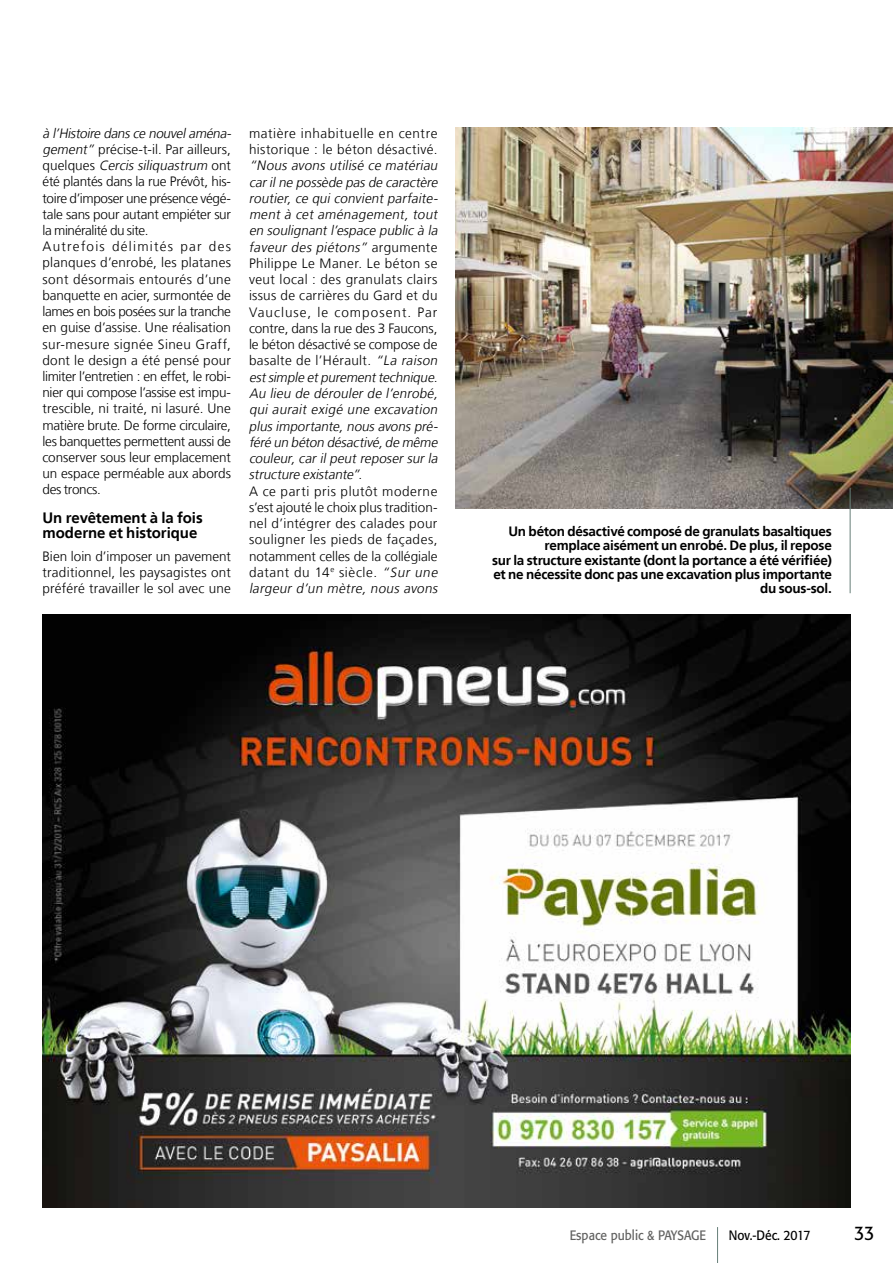
<style>
.page{position:relative;width:893px;height:1263px;background:#fff}
.page>*{position:absolute;margin:0;border:0;box-sizing:border-box;transform-origin:0 0}
.t1{font:19.5px "Formata";color:#000;scale:.9 1}
.t2{font:700 15px/15.9px "Frutiger";letter-spacing:-.005em;color:#000}
.t3{font:italic 300 13.5px/16.2px "Frutiger";color:#000}
.t4{font:300 13.5px/16.2px "Frutiger";color:#000}
.t5{font:700 13.5px/14.2px "Frutiger";letter-spacing:-.02em;color:#000;text-align:right}
.t6{font:300 13.5px/16.2px "Frutiger";letter-spacing:.04em;color:#000}
.t7{font:13.5px "Formata";color:#626261;scale:.9 1}
.t8{font:13.5px "Formata";color:#000;scale:.9 1}
.s1{font-style:italic}
.s2{font-style:normal}
</style>
<div class="page">
<hr style="left:717px;top:1227px;width:1px;height:36px;background:#677f79">
<img style="left:43px;top:614px;width:807px;height:594px">
<img style="left:455px;top:128px;width:438px;height:380px">
<hr style="left:850px;top:488px;width:1px;height:105px;background:#677f79">
<p class="t4" style="left:43px;top:125px;width:193px"><span class="s1">à l’Histoire dansce nouvelaména&shy;gement”</span> précise-t-il. Par ailleurs, q u e l q u e s <span class="s1">Cercis siliquastrum</span> o n t été plantés dans la rue Prévôt, his&shy;toire d’imposer une présence végé&shy;tale sans pour autant empiéter sur la minéralité du site.<br>Autrefois délimités par des planques d’enrobé, les platanes sont désormais entourés d’une banquette en acier, surmontée de lames en bois posées sur la tranche en guise d’assise. Une réalisation sur-mesure signée Sineu Graff, dont le design a été pensé pour limiter l’entretien : en effet, le robi&shy;nier qui compose l’assise est impu&shy;trescible, ni traité, ni lasuré. Une matière brute. De forme circulaire, les banquettes permettent aussi de conserver sous leur emplacement un espace perméable aux abords des troncs.</p>
<p class="t2" style="left:43px;top:509px;width:162px">Un revêtement à la fois moderne et historique</p>
<p class="t4" style="left:43px;top:548px;width:190px;text-align:justify">Bien loin d’imposer un pavement traditionnel, les paysagistes ont préféré travailler le sol avec une</p>
<p class="t6" style="left:249px;top:125px;width:190px">matière inhabituelle en centre historique : le béton désactivé.</p>
<p class="t3" style="left:249px;top:158px;width:193px">“Nous avons utilisé ce matériau carilne possède pasde caractère routier, ce qui convient parfaite&shy;ment à cet aménagement, tout en soulignant l’espace public à la faveur des piétons” <span class="s2">a r g u m e n te<br>Philippe Le Maner. Le béton se veut local : des granulats clairs issus de carrières du Gard et du<br>Vaucluse, le composent. Par contre, dans la rue des 3 Faucons, le béton désactivé se compose de basalte de l’Hérault.</span> “La raison estsimple etpurementtechnique.<br>Au lieu de dérouler de l’enrobé, qui aurait exigé une excavation plus importante, nous avons pré&shy;féré un béton désactivé,de même couleur, car il peut reposer sur la structure existante”<span class="s2">.<br>A ce parti pris plutôt moderne s’est ajouté le choix plus tradition&shy;nel d’intégrer des calades pour souligner les pieds de façades, notamment celles de la collégiale datant du 14</span><sup>e</sup> <span class="s2">siècle.</span> “Sur une largeur d’un mètre, nous avons</p>
<p class="t5" style="left:492px;top:524px;width:341px">Un béton désactivé composé de granulats basaltiques remplace aisément un enrobé. De plus, il repose<br>sur la structure existante (dont la portance a été vérifiée) et ne nécessite donc pas une excavation plus importante du sous-sol.</p>
<p class="t7" style="left:570px;top:1226px;width:153px">Espace public &amp; PAYSAGE</p>
<p class="t8" style="left:729px;top:1226px;width:92px">Nov.-Déc. 2017</p>
<h1 class="t1" style="left:854px;top:1221px;width:24px">33</h1>
</div>
